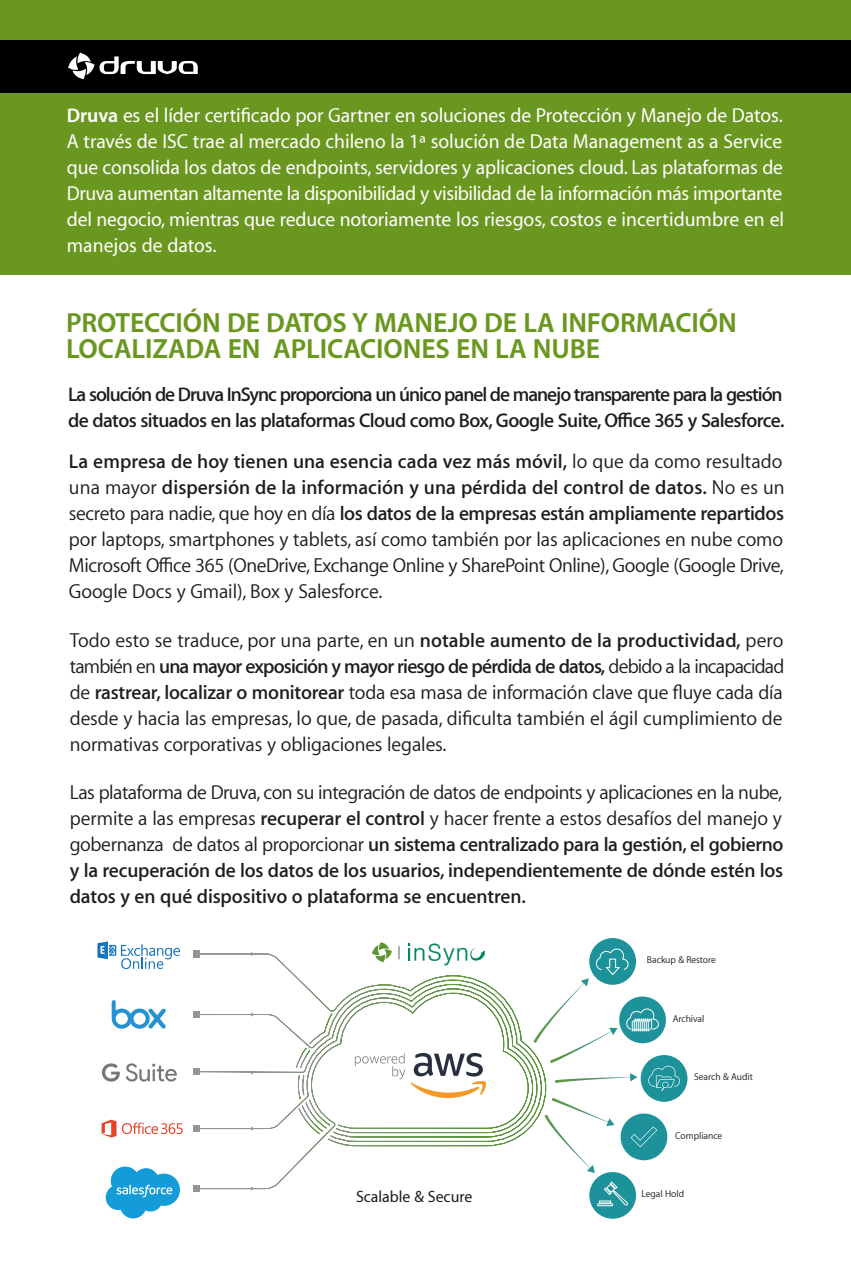
<style>
.page{position:relative;width:851px;height:1276px;background:#fff}
.page>*{position:absolute;margin:0;border:0;box-sizing:border-box;transform-origin:0 0}
.t1{font:700 28px/26px "Myriad Set Pro";letter-spacing:-.005em;color:#6a971f}
.t2{font:600 20px/26px "Myriad Set Pro";letter-spacing:-.03em;color:#1d1d1b;text-align:justify}
.t3{font:20px/26px "Myriad Set Pro Text";letter-spacing:-.005em;color:#1d1d1b;text-align:justify}
.t4{font:500 20px/26px "Myriad Set Pro";color:#fff;text-align:justify}
.t5{font:600 20px/26px "Myriad Set Pro";letter-spacing:-.05em;color:#1d1d1b}
.t6{font:20px/26px "Myriad Set Pro Text";letter-spacing:-.025em;color:#1d1d1b}
.t7{font:500 16.2px "Myriad Set Pro";color:#1d1d1b}
.t8{font:9.8px "Myriad Set Pro Text";color:#1d1d1b}
.s1{font-weight:700}
.s2{font-family:"Myriad Set Pro Text";font-weight:400}
.s3{font-family:"Myriad Set Pro";font-weight:600}
</style>
<div class="page">
<div style="left:0;top:0;width:850px;height:274px;background:#6a971f"></div>
<div style="left:0;top:40px;width:850px;height:53px;background:#000"></div>
<svg style="left:68px;top:53px;width:130px;height:26px"></svg>
<svg style="left:200px;top:1146px;width:293px;height:43px"></svg>
<svg style="left:193px;top:1185px;width:7px;height:6px"></svg>
<svg style="left:193px;top:1125px;width:2px;height:6px"></svg>
<svg style="left:195px;top:953px;width:351px;height:193px"></svg>
<svg style="left:193px;top:951px;width:7px;height:6px"></svg>
<svg style="left:195px;top:961px;width:347px;height:181px"></svg>
<svg style="left:193px;top:1011px;width:2px;height:6px"></svg>
<svg style="left:195px;top:983px;width:343px;height:155px"></svg>
<svg style="left:193px;top:1068px;width:7px;height:6px"></svg>
<svg style="left:294px;top:1012px;width:39px;height:123px"></svg>
<svg style="left:251px;top:1012px;width:3px;height:4px"></svg>
<svg style="left:251px;top:1070px;width:3px;height:4px"></svg>
<svg style="left:251px;top:1126px;width:3px;height:4px"></svg>
<svg style="left:251px;top:1186px;width:3px;height:4px"></svg>
<div style="left:620px;top:1113px;width:47px;height:47px;background:#1d929a;border-radius:50%"></div>
<svg style="left:630px;top:1126px;width:27px;height:21px"></svg>
<div style="left:589px;top:938px;width:47px;height:46px;background:#1d929a;border-radius:50%"></div>
<div style="left:640px;top:1055px;width:47px;height:46px;background:#1d929a;border-radius:50%"></div>
<div style="left:589px;top:1172px;width:47px;height:46px;background:#1d929a;border-radius:50%"></div>
<svg style="left:599px;top:1181px;width:29px;height:25px"></svg>
<div style="left:597px;top:1203px;width:15px;height:3px;border:1px solid #fff"></div>
<svg style="left:112px;top:1000px;width:54px;height:28px"></svg>
<svg style="left:122px;top:1122px;width:60px;height:12px"></svg>
<svg style="left:102px;top:1119px;width:14px;height:18px"></svg>
<svg style="left:372px;top:942px;width:20px;height:20px"></svg>
<svg style="left:398px;top:946px;width:2px;height:13px"></svg>
<svg style="left:408px;top:943px;width:77px;height:22px"></svg>
<svg style="left:106px;top:1166px;width:74px;height:52px"></svg>
<svg style="left:102px;top:1063px;width:18px;height:18px"></svg>
<svg style="left:126px;top:1063px;width:51px;height:18px"></svg>
<svg style="left:355px;top:1053px;width:131px;height:45px"></svg>
<svg style="left:97px;top:941px;width:83px;height:28px"></svg>
<svg style="left:533px;top:948px;width:147px;height:143px"></svg>
<svg style="left:544px;top:1097px;width:70px;height:76px"></svg>
<p class="t4" style="left:67px;top:101px;width:718px"><span class="s1">Druva</span> es el líder certificado por Gartner en soluciones de Protección y Manejo de Datos.<br>A través de ISC trae al mercado chileno la 1ª solución de Data Management as a Service que consolida los datos de endpoints, servidores y aplicaciones cloud. Las plataformas de Druva aumentan altamente la disponibilidad y visibilidad de la información más importante del negocio, mientras que reduce notoriamente los riesgos, costos e incertidumbre en el manejos de datos.</p>
<h1 class="t1" style="left:66px;top:308px;width:672px">PROTECCIÓN DE DATOS Y MANEJO DE LA INFORMACIÓN<br>LOCALIZADA EN APLICACIONES EN LA NUBE</h1>
<p class="t5" style="left:68px;top:381px;width:718px">La solución de Druva InSync proporciona un único panel de manejo transparente para la gestión de datos situados en las plataformas Cloud como Box, Google Suite, Office 365 y Salesforce.</p>
<p class="t2" style="left:69px;top:447px;width:717px">La empresa de hoy tienen una esencia cada vez más móvil, <span class="s2">lo que da como resultado una mayor</span> dispersión de la información y una pérdida del control de datos. <span class="s2">No es un secreto para nadie, que hoy en día</span> los datos de la empresas están ampliamente repartidos</p>
<p class="t3" style="left:69px;top:525px;width:716px">por laptops, smartphones y tablets, así como también por las aplicaciones en nube como Microsoft Office 365 (OneDrive, Exchange Online y SharePoint Online), Google (Google Drive, Google Docs y Gmail), Box y Salesforce.</p>
<p class="t3" style="left:70px;top:626px;width:715px">Todo esto se traduce, por una parte, en un <span class="s3">notable aumento de la productividad,</span> pero</p>
<p class="t2" style="left:70px;top:652px;width:716px"><span class="s2">también en</span> una mayor exposición y mayor riesgo de pérdida de datos, <span class="s2">debido a la incapacidad</span></p>
<p class="t3" style="left:70px;top:678px;width:714px">de <span class="s3">rastrear, localizar o monitorear</span> toda esa masa de información clave que fluye cada día desde y hacia las empresas, lo que, de pasada, dificulta también el ágil cumplimiento de normativas corporativas y obligaciones legales.</p>
<p class="t6" style="left:70px;top:778px;width:713px">Las plataforma de Druva, con su integración de datos de endpoints y aplicaciones en la nube, permite a las empresas <span class="s3">recuperar el control</span> y hacer frente a estos desafíos del manejo y</p>
<p class="t2" style="left:70px;top:830px;width:715px"><span class="s2">gobernanza de datos al proporcionar</span> un sistema centralizado para la gestión, el gobierno y la recuperación de los datos de los usuarios, independientemente de dónde estén los datos y en qué dispositivo o plataforma se encuentren.</p>
<p class="t8" style="left:647px;top:952px;width:70px">Backup &amp; Restore</p>
<p class="t8" style="left:672px;top:1011px;width:33px">Archival</p>
<p class="t8" style="left:694px;top:1069px;width:60px">Search &amp; Audit</p>
<p class="t7" style="left:356px;top:1184px;width:118px">Scalable &amp; Secure</p>
<p class="t8" style="left:675px;top:1127px;width:49px">Compliance</p>
<p class="t8" style="left:641px;top:1186px;width:44px">Legal Hold</p>
</div>
